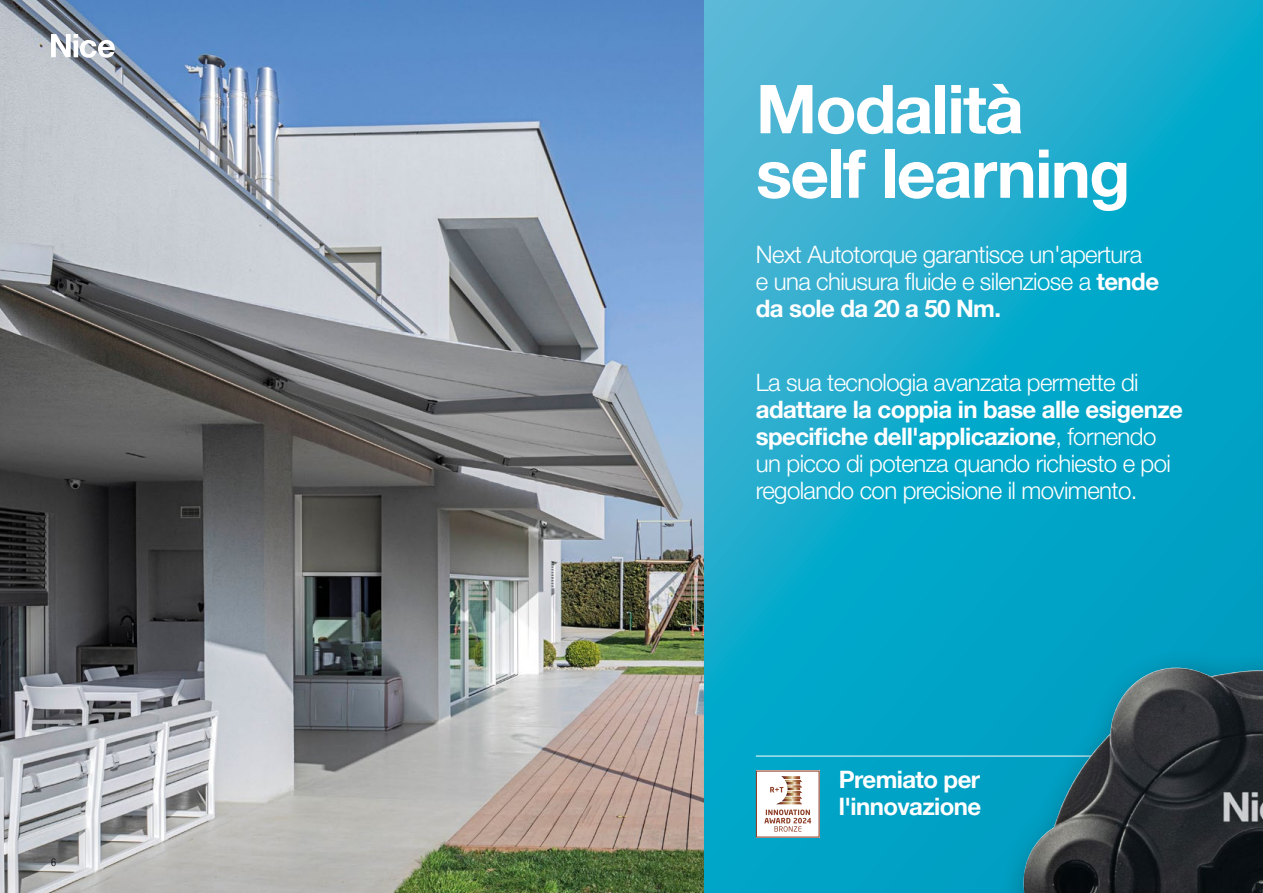
<style>
.page{position:relative;width:1263px;height:893px;background:#fff}
.page>*{position:absolute;margin:0;border:0;box-sizing:border-box;transform-origin:0 0}
.t1{font:700 67.5px/64.5px "Helvetica Neue LT Pro";letter-spacing:-.025em;color:#fff}
.t2{font:300 24px/27px "Helvetica Neue LT Pro";letter-spacing:-.025em;color:#fff}
.t3{font:700 24px/27px "Helvetica Neue LT Pro";letter-spacing:-.025em;color:#fff}
.t4{font:300 condensed 10.5px "Helvetica Neue LT Pro";color:#000}
.s1{font-weight:700}
</style>
<div class="page">
<img style="left:0;top:0;width:705px;height:893px">
<svg style="left:705px;top:0;width:558px;height:893px;background:#15a9cb"></svg>
<svg style="left:756px;top:770px;width:64px;height:68px"></svg>
<hr style="left:756px;top:756px;width:507px;height:1px;background:#fff">
<div style="left:1000px;top:647px;width:263px;height:246px;background:#00a0c3"></div>
<img style="left:1023px;top:668px;width:240px;height:225px">
<svg style="left:51px;top:34px;width:64px;height:24px"></svg>
<p class="t4" style="left:51px;top:857px;width:7px">6</p>
<h1 class="t1" style="left:756px;top:75px;width:376px">Modalità self learning</h1>
<p class="t2" style="left:756px;top:241px;width:405px">Next Autotorque garantisce un'apertura e una chiusura fluide e silenziose a <span class="s1">tende da sole da 20 a 50 Nm.</span></p>
<p class="t2" style="left:756px;top:369px;width:384px">La sua tecnologia avanzata permette di</p>
<p class="t2" style="left:756px;top:396px;width:429px"><span class="s1">adattare la coppia in base alle esigenze specifiche dell'applicazione</span>, fornendo un picco di potenza quando richiesto e poi regolando con precisione il movimento.</p>
<p class="t3" style="left:839px;top:765px;width:144px">Premiato per l'innovazione</p>
</div>
